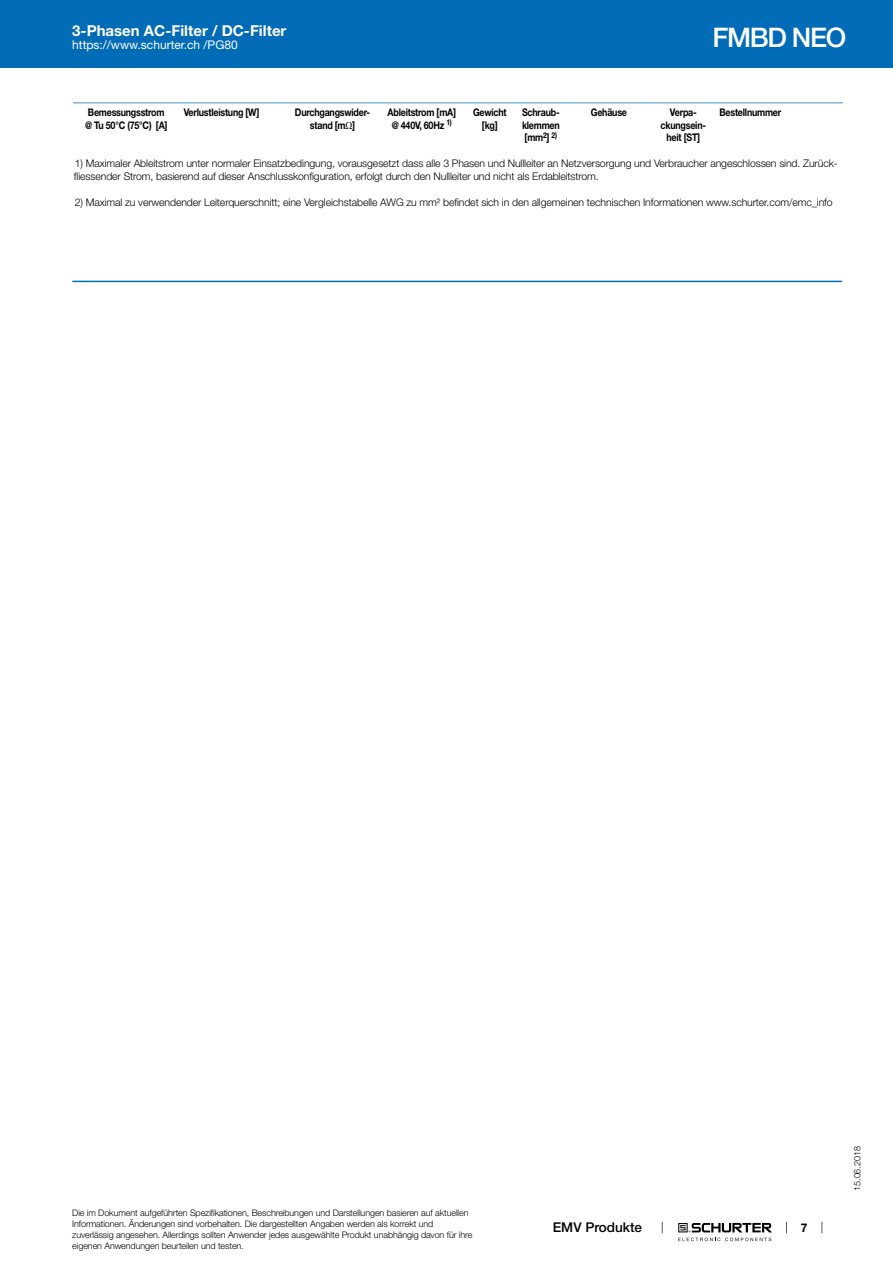
<style>
.page{position:relative;width:893px;height:1263px;background:#fff}
.page>*{position:absolute;margin:0;border:0;box-sizing:border-box;transform-origin:0 0}
.t1{font:500 27px "Helvetica Neue LT";letter-spacing:-.05em;color:#fff}
.t2{font:700 15px "Helvetica Neue LT";color:#fff}
.t3{font:500 13.5px "Helvetica Neue LT";color:#000}
.t4{font:12px "Helvetica Neue LT";color:#fff}
.t5{font:700 12px "Helvetica Neue LT";color:#000}
.t6{font:300 10.5px/12.6px "Helvetica Neue LT";letter-spacing:-.01em;color:#000}
.t7{font:700 10.5px/12.6px "Helvetica Neue LT";letter-spacing:-.025em;color:#000;text-align:center;scale:.85 1}
.t8{font:300 9px/10.8px "Helvetica Neue LT";letter-spacing:-.01em;color:#000}
.s1{font-family:"Arial Unicode MS";font-weight:400}
</style>
<div class="page">
<svg style="left:678px;top:1223px;width:94px;height:18px"></svg>
<div style="left:0;top:0;width:893px;height:68px;background:#006bb6"></div>
<hr style="left:73px;top:102px;width:106px;height:2px;background:#80b5db">
<hr style="left:179px;top:102px;width:107px;height:2px;background:#80b5db">
<hr style="left:286px;top:102px;width:93px;height:2px;background:#80b5db">
<hr style="left:379px;top:102px;width:85px;height:2px;background:#80b5db">
<hr style="left:464px;top:102px;width:51px;height:2px;background:#80b5db">
<hr style="left:515px;top:102px;width:51px;height:2px;background:#80b5db">
<hr style="left:566px;top:102px;width:85px;height:2px;background:#80b5db">
<hr style="left:651px;top:102px;width:64px;height:2px;background:#80b5db">
<hr style="left:715px;top:102px;width:128px;height:2px;background:#80b5db">
<hr style="left:72px;top:281px;width:770px;height:1px;background:#006bb6">
<h2 class="t2" style="left:72px;top:21px;width:216px">3-Phasen AC-Filter / DC-Filter</h2>
<p class="t4" style="left:72px;top:38px;width:167px">https://www.schurter.ch /PG80</p>
<h1 class="t1" style="left:713px;top:21px;width:135px">FMBD NEO</h1>
<p class="t7" style="left:85px;top:106px;width:99px;text-align:left">Bemessungsstrom @ Tu 50°C (75°C) [A]</p>
<p class="t7" style="left:184px;top:106px;width:91px">Verlustleistung [W]</p>
<p class="t7" style="left:295px;top:106px;width:90px">Durchgangswider&shy;stand [m<span class="s1">Ω</span>]</p>
<p class="t7" style="left:388px;top:106px;width:82px">Ableitstrom [mA] @ 440V, 60Hz <sup>1)</sup></p>
<p class="t7" style="left:473px;top:106px;width:41px">Gewicht [kg]</p>
<p class="t7" style="left:522px;top:106px;width:46px;text-align:justify">Schraub&shy;klemmen [mm<sup>2</sup>] <sup>2)</sup></p>
<p class="t7" style="left:591px;top:106px;width:44px">Gehäuse</p>
<p class="t7" style="left:661px;top:106px;width:55px">Verpa&shy;ckungsein&shy;heit [ST]</p>
<p class="t7" style="left:719px;top:106px;width:74px">Bestellnummer</p>
<p class="t6" style="left:74px;top:157px;width:765px">1) Maximaler Ableitstrom unter normaler Einsatzbedingung, vorausgesetzt dass alle 3 Phasen und Nullleiter an Netzversorgung und Verbraucher angeschlossen sind. Zurück&shy;fliessender Strom, basierend auf dieser Anschlusskonfiguration, erfolgt durch den Nullleiter und nicht als Erdableitstrom.</p>
<p class="t6" style="left:75px;top:196px;width:759px">2) Maximal zu verwendender Leiterquerschnitt; eine Vergleichstabelle AWG zu mm² befindet sich in den allgemeinen technischen Informationen www.schurter.com/emc_info</p>
<p class="t8" style="left:72px;top:1207px;width:402px">Die im Dokument aufgeführten Spezifikationen, Beschreibungen und Darstellungen basieren auf aktuellen Informationen. Änderungen sind vorbehalten. Die dargestellten Angaben werden als korrekt und zuverlässig angesehen. Allerdings sollten Anwender jedes ausgewählte Produkt unabhängig davon für ihre eigenen Anwendungen beurteilen und testen.</p>
<p class="t3" style="left:553px;top:1219px;width:91px">EMV Produkte</p>
<p class="t5" style="left:801px;top:1220px;width:8px">7</p>
<p class="t8" style="left:852px;top:1191px;width:46px;rotate:-90deg">15.06.2018</p>
</div>
